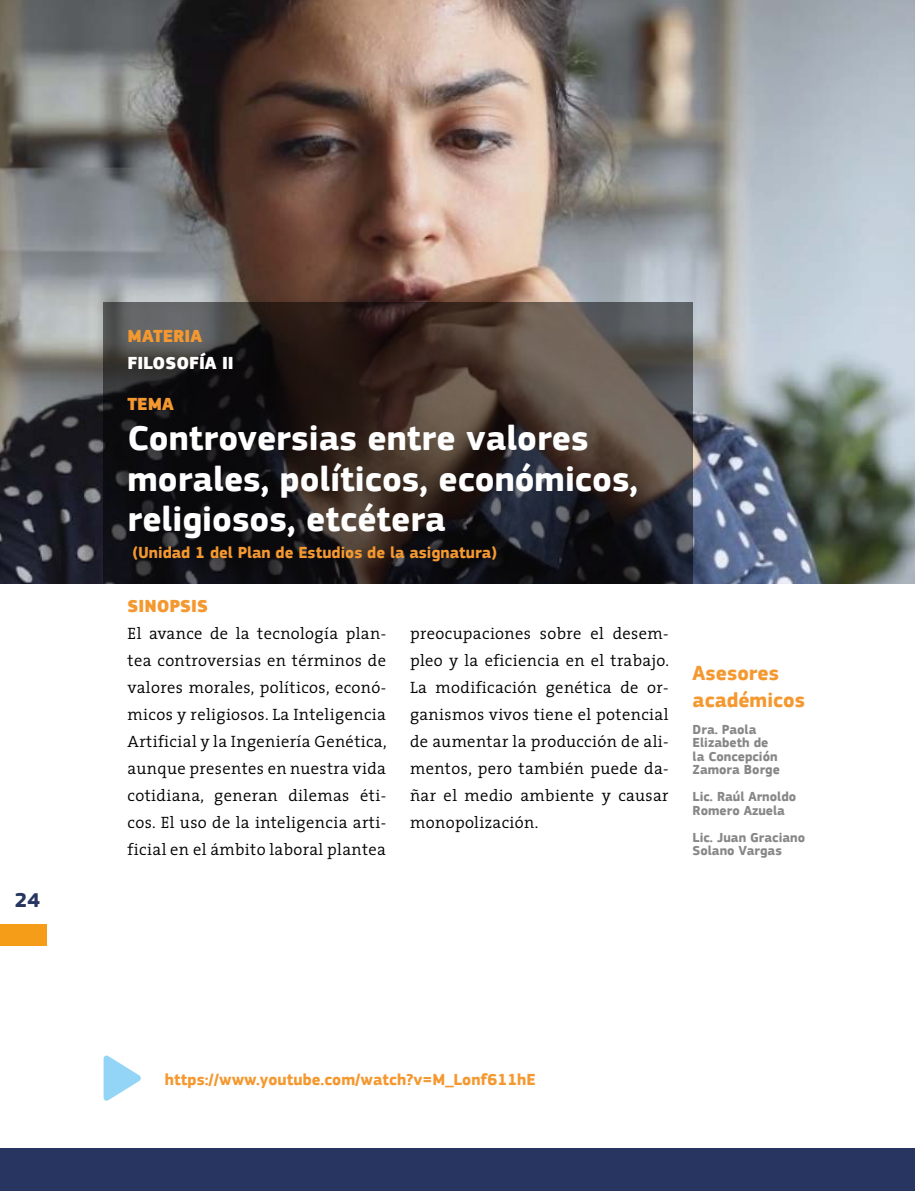
<style>
.page{position:relative;width:915px;height:1191px;background:#fff}
.page>*{position:absolute;margin:0;border:0;box-sizing:border-box;transform-origin:0 0}
.t1{font:700 36px/40.5px "PF Square Sans Pro";color:#fff}
.t2{font:700 21px/27px "PF Square Sans Pro";color:#f49830}
.t3{font:700 21px "PF Square Sans Pro";color:#283560}
.t4{font:900 18px "PF Square Sans Pro";color:#f49830}
.t5{font:900 18px "PF Square Sans Pro";color:#fff}
.t6{font:300 16.5px/27px "The Serif";letter-spacing:.025em;color:#000;text-align:justify}
.t7{font:700 16.5px "PF Square Sans Pro";color:#f49830}
.t8{font:700 13.5px/13.5px "PF Square Sans Pro";color:#878787}
</style>
<div class="page">
<div style="left:0;top:1147px;width:914px;height:44px;background:#283560"></div>
<div style="left:0;top:924px;width:47px;height:21px;background:#f59d19"></div>
<img style="left:0;top:0;width:914px;height:583px">
<svg style="left:104px;top:302px;width:588px;height:281px;background:#302a28"></svg>
<svg style="left:103px;top:1055px;width:38px;height:46px"></svg>
<p class="t3" style="left:15px;top:887px;width:27px">24</p>
<p class="t4" style="left:128px;top:325px;width:76px">MATERIA</p>
<p class="t5" style="left:128px;top:352px;width:108px">FILOSOFÍA II</p>
<p class="t4" style="left:128px;top:392px;width:48px">TEMA</p>
<h1 class="t1" style="left:128px;top:419px;width:512px">Controversias entre valores morales, políticos, económicos, religiosos, etcétera</h1>
<p class="t7" style="left:132px;top:543px;width:366px">(Unidad 1 del Plan de Estudios de la asignatura)</p>
<p class="t4" style="left:128px;top:595px;width:82px">SINOPSIS</p>
<p class="t6" style="left:128px;top:619px;width:260px">El avance de la tecnología plan&shy;tea controversias en términos de valores morales, políticos, econó&shy;micos y religiosos. La Inteligencia Artificial y la Ingeniería Genética, aunque presentes en nuestra vida cotidiana, generan dilemas éti&shy;cos. El uso de la inteligencia arti&shy;ficial en el ámbito laboral plantea</p>
<p class="t6" style="left:410px;top:619px;width:260px">preocupaciones sobre el desem&shy;pleo y la eficiencia en el trabajo.<br>La modificación genética de or&shy;ganismos vivos tiene el potencial de aumentar la producción de ali&shy;mentos, pero también puede da&shy;ñar el medio ambiente y causar monopolización.</p>
<p class="t2" style="left:692px;top:660px;width:114px">Asesores académicos</p>
<p class="t8" style="left:692px;top:723px;width:89px">Dra. Paola<br>Elizabeth de la Concepción<br>Zamora Borge</p>
<p class="t8" style="left:692px;top:790px;width:105px">Lic. Raúl Arnoldo<br>Romero Azuela</p>
<p class="t8" style="left:692px;top:831px;width:114px">Lic. Juan Graciano<br>Solano Vargas</p>
<p class="t7" style="left:165px;top:1069px;width:372px">https://www.youtube.com/watch?v=M_Lonf611hE</p>
</div>
